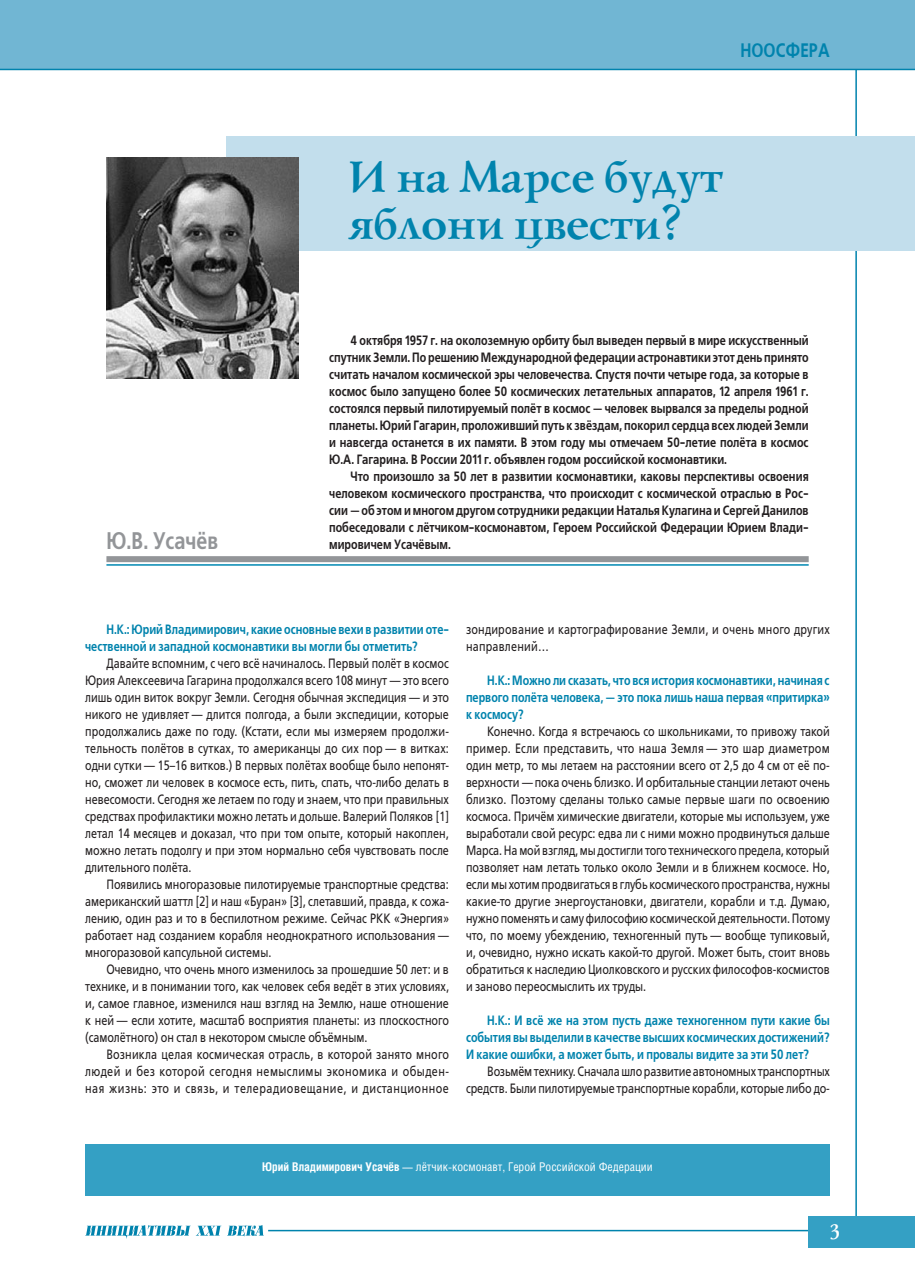
<style>
.page{position:relative;width:915px;height:1276px;background:#fff}
.page>*{position:absolute;margin:0;border:0;box-sizing:border-box;transform-origin:0 0}
.t1{font:700 45px/46.5px "Lazurski";color:#0083ad}
.t2{font:700 24px "Free Set C";color:#939598;scale:.8 1}
.t3{font:700 19.5px "Free Set C";color:#0083ad;scale:.8 1}
.t4{font:13.5px/17px "Free Set C";color:#231f20;text-align:justify;scale:.8 1}
.t5{font:700 13.5px/17px "Free Set C";color:#231f20;text-align:justify;scale:.8 1}
.t6{font:700 13.5px/17px "Free Set C";color:#0083ad;text-align:justify;scale:.8 1}
.t7{font:13.5px/17px "Free Set C";letter-spacing:.02em;color:#231f20;scale:.8 1}
.t8{font:12px "Helios Cond C";color:#fff;scale:.9 1}
.s1{font-weight:700}
</style>
<div class="page">
<hr style="left:855px;top:66px;width:1px;height:1161px;background:#0083ad">
<hr style="left:268px;top:1229px;width:585px;height:2px;background:#0083ad">
<div style="left:808px;top:1216px;width:106px;height:32px;background:#34a0c4"></div>
<div style="left:0;top:0;width:914px;height:70px;background:#71b6d3"></div>
<hr style="left:0;top:69px;width:914px;height:1px;background:#0083ad">
<svg style="left:85px;top:1225px;width:179px;height:13px"></svg>
<div style="left:226px;top:136px;width:688px;height:115px;background:#c2deec"></div>
<div style="left:85px;top:1144px;width:744px;height:51px;background:#34a0c4"></div>
<img style="left:107px;top:157px;width:191px;height:221px">
<div style="left:106px;top:556px;width:702px;height:6px;background:#939598"></div>
<hr style="left:106px;top:564px;width:702px;height:2px;background:#0087b1">
<h2 class="t2" style="left:106px;top:527px;width:141px">Ю.В. Усачёв</h2>
<h3 class="t3" style="left:740px;top:39px;width:113px">Ноосфера</h3>
<h1 class="t1" style="left:346px;top:154px;width:376px">И на Марсе будут яблони цвести?</h1>
<p class="t5" style="left:329px;top:332px;width:600px;text-indent:21px">4 октября 1957 г. на околоземную орбиту был выведен первый в мире искусственный спутник Земли. По решению Международной федерации астронавтики этот день принято считать началом космической эры человечества. Спустя почти четыре года, за которые в космос было запущено более 50 космических летательных аппаратов, 12 апреля 1961 г. состоялся первый пилотируемый полёт в космос — человек вырвался за пределы родной планеты. Юрий Гагарин, проложивший путь к звёздам, покорил сердца всех людей Земли и навсегда останется в их памяти. В этом году мы отмечаем 50-летие полёта в космос Ю.А. Гагарина. В России 2011 г. объявлен годом российской космонавтики.</p>
<p class="t5" style="left:329px;top:468px;width:600px;text-indent:21px">Что произошло за 50 лет в развитии космонавтики, каковы перспективы освоения человеком космического пространства, что происходит с космической отраслью в Рос&shy;сии — об этом и многом другом сотрудники редакции Наталья Кулагина и Сергей Данилов побеседовали с лётчиком-космонавтом, Героем Российской Федерации Юрием Влади&shy;мировичем Усачёвым.</p>
<p class="t6" style="left:85px;top:621px;width:456px;text-indent:21px">Н.К.: Юрий Владимирович, какие основные вехи в развитии оте&shy;чественной и западной космонавтики вы могли бы отметить?</p>
<p class="t4" style="left:85px;top:655px;width:456px;text-indent:21px">Давайте вспомним, с чего всё начиналось. Первый полёт в космос Юрия Алексеевича Гагарина продолжался всего 108 минут — это всего лишь один виток вокруг Земли. Сегодня обычная экспедиция — и это никого не удивляет — длится полгода, а были экспедиции, которые продолжались даже по году. (Кстати, если мы измеряем продолжи&shy;тельность полётов в сутках, то американцы до сих пор — в витках: одни сутки — 15–16 витков.) В первых полётах вообще было непонят&shy;но, сможет ли человек в космосе есть, пить, спать, что-либо делать в невесомости. Сегодня же летаем по году и знаем, что при правильных средствах профилактики можно летать и дольше. Валерий Поляков [1] летал 14 месяцев и доказал, что при том опыте, который накоплен, можно летать подолгу и при этом нормально себя чувствовать после длительного полёта.</p>
<p class="t4" style="left:85px;top:876px;width:456px;text-indent:21px">Появились многоразовые пилотируемые транспортные средства: американский шаттл [2] и наш «Буран» [3], слетавший, правда, к сожа&shy;лению, один раз и то в беспилотном режиме. Сейчас РКК «Энергия» работает над созданием корабля неоднократного использования — многоразовой капсульной системы.</p>
<p class="t4" style="left:85px;top:961px;width:456px;text-indent:21px">Очевидно, что очень много изменилось за прошедшие 50 лет: и в технике, и в понимании того, как человек себя ведёт в этих условиях, и, самое главное, изменился наш взгляд на Землю, наше отношение к ней — если хотите, масштаб восприятия планеты: из плоскостного (самолётного) он стал в некотором смысле объёмным.</p>
<p class="t4" style="left:85px;top:1046px;width:456px;text-indent:21px">Возникла целая космическая отрасль, в которой занято много людей и без которой сегодня немыслимы экономика и обыден&shy;ная жизнь: это и связь, и телерадиовещание, и дистанционное</p>
<p class="t7" style="left:466px;top:621px;width:456px">зондирование и картографирование Земли, и очень много других направлений…</p>
<p class="t6" style="left:466px;top:672px;width:456px;text-indent:21px">Н.К.: Можно ли сказать, что вся история космонавтики, начиная с первого полёта человека, — это пока лишь наша первая «притирка» к космосу?</p>
<p class="t4" style="left:466px;top:723px;width:456px;text-indent:21px">Конечно. Когда я встречаюсь со школьниками, то привожу такой пример. Если представить, что наша Земля — это шар диаметром один метр, то мы летаем на расстоянии всего от 2,5 до 4 см от её по&shy;верхности — пока очень близко. И орбитальные станции летают очень близко. Поэтому сделаны только самые первые шаги по освоению космоса. Причём химические двигатели, которые мы используем, уже выработали свой ресурс: едва ли с ними можно продвинуться дальше Марса. На мой взгляд, мы достигли того технического предела, который позволяет нам летать только около Земли и в ближнем космосе. Но, если мы хотим продвигаться в глубь космического пространства, нужны какие-то другие энергоустановки, двигатели, корабли и т.д. Думаю, нужно поменять и саму философию космической деятельности. Потому что, по моему убеждению, техногенный путь — вообще тупиковый, и, очевидно, нужно искать какой-то другой. Может быть, стоит вновь обратиться к наследию Циолковского и русских философов-космистов и заново переосмыслить их труды.</p>
<p class="t6" style="left:466px;top:1012px;width:456px;text-indent:21px">Н.К.: И всё же на этом пусть даже техногенном пути какие бы события вы выделили в качестве высших космических достижений?<br>И какие ошибки, а может быть, и провалы видите за эти 50 лет?</p>
<p class="t4" style="left:466px;top:1063px;width:456px;text-align:right">Возьмём технику. Сначала шло развитие автономных транспортных средств. Были пилотируемые транспортные корабли, которые либо до-</p>
<p class="t8" style="left:262px;top:1159px;width:435px"><span class="s1">Юрий Владимирович Усачёв</span> — лётчик-космонавт, Герой Российской Федерации</p>
</div>
